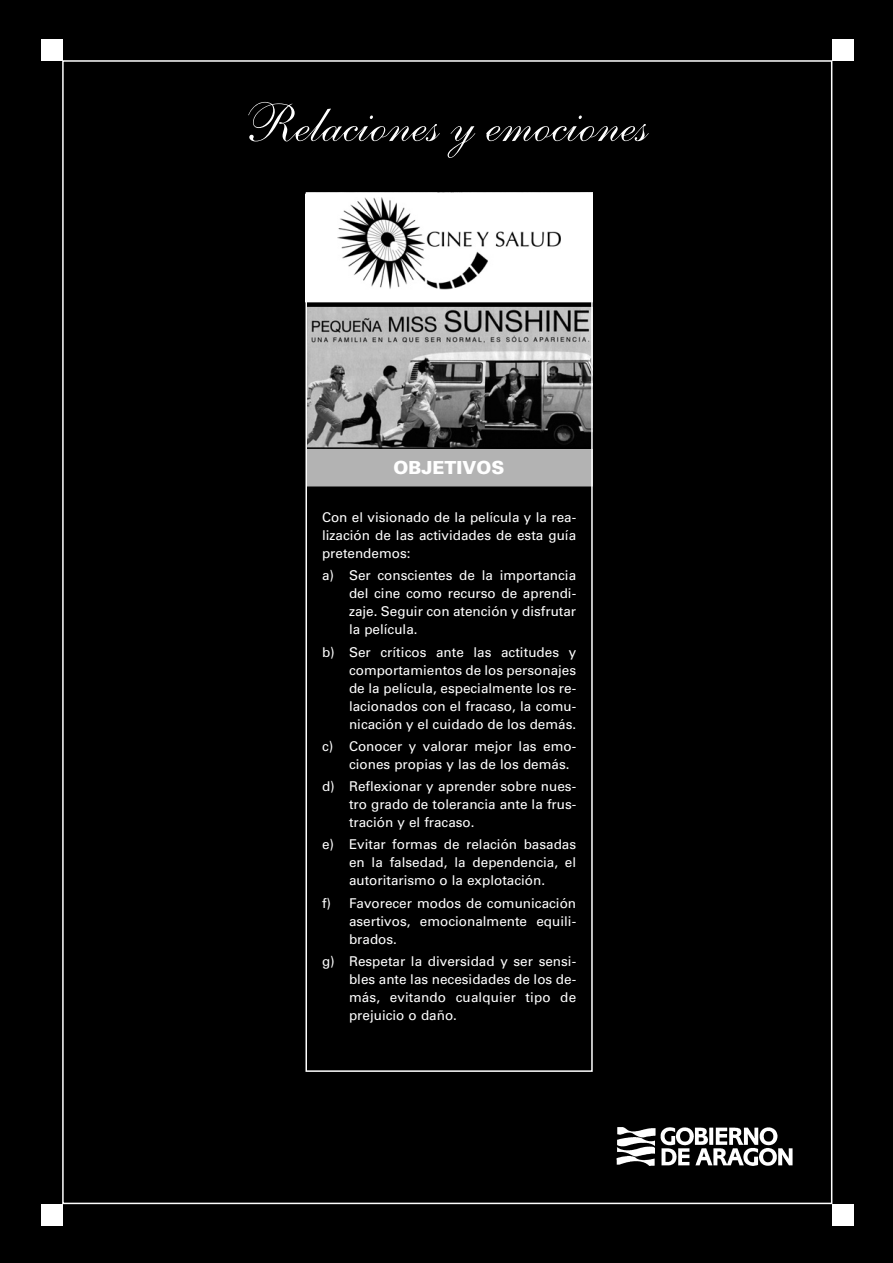
<style>
.page{position:relative;width:893px;height:1263px;background:#000}
.page>*{position:absolute;margin:0;border:0;box-sizing:border-box;transform-origin:0 0}
.t1{font:54px "Shelley Allegro Script";color:#fff}
.t2{font:900 18px "Univers";color:#fff}
.t3{font:13.5px/18px "Univers";color:#fff;text-align:justify}
</style>
<div class="page">
<img style="left:306px;top:192px;width:287px;height:255px">
<div style="left:306px;top:194px;width:287px;height:110px;background:#fff"></div>
<img style="left:337px;top:197px;width:223px;height:93px">
<div style="left:41px;top:39px;width:21px;height:21px;background:#fff"></div>
<div style="left:832px;top:39px;width:22px;height:21px;background:#fff"></div>
<div style="left:832px;top:1204px;width:22px;height:21px;background:#fff"></div>
<div style="left:41px;top:1204px;width:21px;height:21px;background:#fff"></div>
<img style="left:616px;top:1127px;width:177px;height:39px">
<div style="left:297px;top:302px;width:296px;height:5px;background:#000"></div>
<div style="left:307px;top:449px;width:286px;height:37px;background:#b3b3b3"></div>
<div style="left:305px;top:447px;width:289px;height:41px;border:2px solid #000"></div>
<div style="left:305px;top:193px;width:288px;height:879px;border:2px solid #fff"></div>
<h1 class="t1" style="left:247px;top:109px;width:402px">Relaciones y emociones</h1>
<h2 class="t2" style="left:394px;top:461px;width:112px">OBJETIVOS</h2>
<p class="t3" style="left:322px;top:510px;width:256px">Con el visionado de la película y la rea&shy;lización de las actividades de esta guía pretendemos:</p>
<p class="t3" style="left:349px;top:568px;width:229px;text-indent:-27px">a) Ser conscientes de la importancia del cine como recurso de aprendi&shy;zaje. Seguir con atención y disfrutar la película.</p>
<p class="t3" style="left:349px;top:644px;width:229px;text-indent:-27px">b) Ser críticos ante las actitudes y comportamientos de los personajes de la película, especialmente los re&shy;lacionados con el fracaso, la comu&shy;nicación y el cuidado de los demás.</p>
<p class="t3" style="left:349px;top:738px;width:229px;text-indent:-27px">c) Conocer y valorar mejor las emo&shy;ciones propias y las de los demás.</p>
<p class="t3" style="left:349px;top:779px;width:229px;text-indent:-27px">d) Reflexionar y aprender sobre nues&shy;tro grado de tolerancia ante la frus&shy;tración y el fracaso.</p>
<p class="t3" style="left:349px;top:837px;width:229px;text-indent:-27px">e) Evitar formas de relación basadas en la falsedad, la dependencia, el autoritarismo o la explotación.</p>
<p class="t3" style="left:349px;top:895px;width:229px;text-indent:-27px">f) Favorecer modos de comunicación asertivos, emocionalmente equili&shy;brados.</p>
<p class="t3" style="left:349px;top:953px;width:229px;text-indent:-27px">g) Respetar la diversidad y ser sensi&shy;bles ante las necesidades de los de&shy;más, evitando cualquier tipo de prejuicio o daño.</p>
</div>
